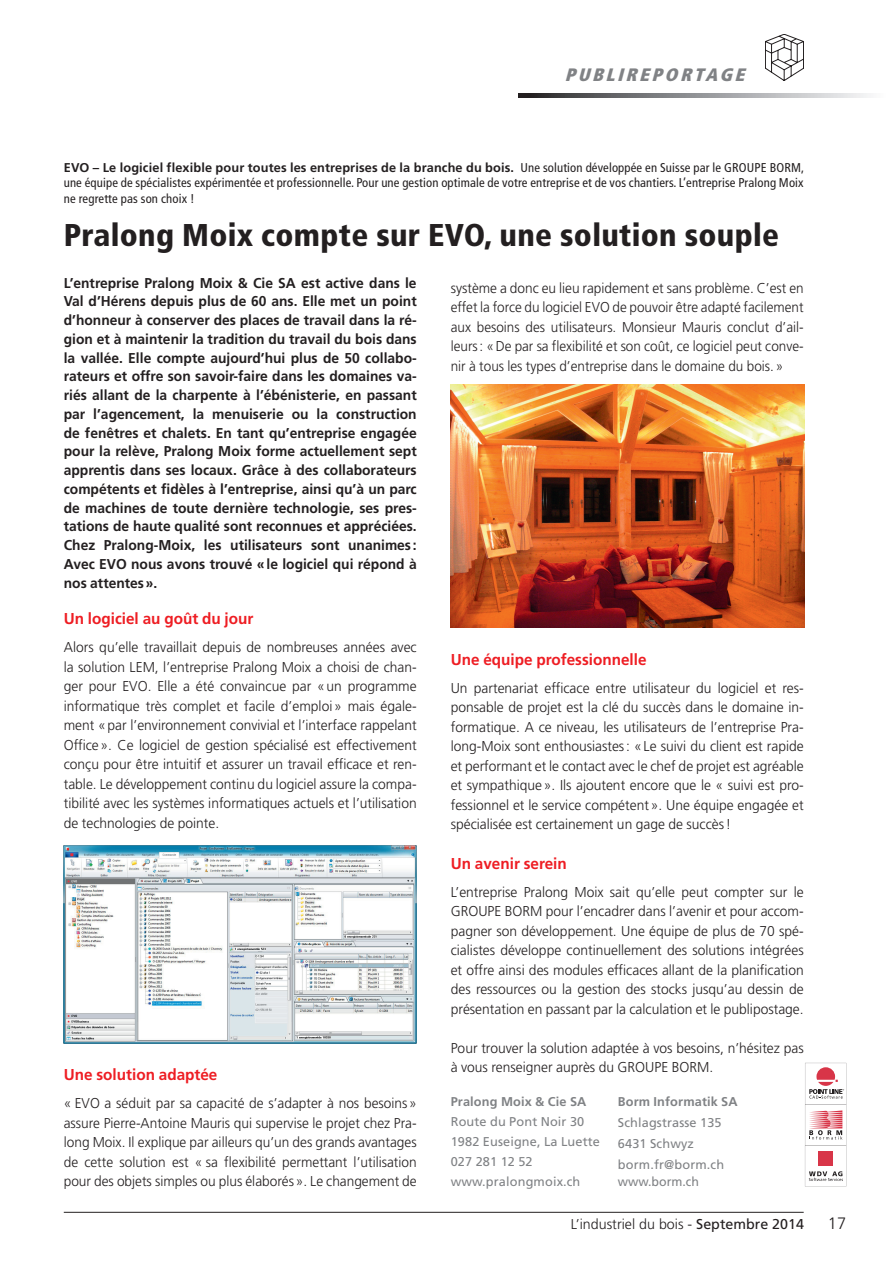
<style>
.page{position:relative;width:893px;height:1263px;background:#fff}
.page>*{position:absolute;margin:0;border:0;box-sizing:border-box;transform-origin:0 0}
.t1{font:900 condensed 31.5px "Frutiger";letter-spacing:.01em;color:#231f20}
.t2{font:italic 900 condensed 18px "Frutiger";color:#808285}
.t3{font:300 16.5px "Frutiger";color:#231f20}
.t4{font:700 15.75px "Frutiger";color:#ee1d23}
.t5{font:300 14.25px/19.5px "Frutiger";color:#231f20;text-align:justify}
.t6{font:700 14.25px/18.8px "Frutiger";color:#231f20;text-align:justify}
.t7{font:300 14.25px/19.5px "Frutiger";color:#231f20;text-align:justify;scale:.96 1}
.t8{font:condensed 12.75px/15.8px "Frutiger";letter-spacing:.01em;color:#231f20;text-align:justify}
.t9{font:12.75px/20px "Frutiger";letter-spacing:.01em;color:#808285}
.t10{font:700 12.75px "Frutiger";letter-spacing:.01em;color:#808285}
.s1{font-weight:700;font-stretch:normal}
.s2{font-weight:400}
</style>
<div class="page">
<hr style="left:64px;top:1212px;width:740px;height:1px;background:#231f20">
<svg style="left:765px;top:34px;width:39px;height:47px"></svg>
<svg style="left:519px;top:94px;width:349px;height:4px"></svg>
<img style="left:64px;top:845px;width:353px;height:199px">
<img style="left:451px;top:384px;width:354px;height:243px">
<svg style="left:805px;top:1063px;width:41px;height:123px"></svg>
<p class="t2" style="left:565px;top:64px;width:187px">PUBLIREPORTAGE</p>
<p class="t8" style="left:64px;top:159px;width:742px"><span class="s1">EVO – Le logiciel flexible pour toutes les entreprises de la branche du bois.</span> Une solution développée en Suisse par le GROUPE BORM, une équipe de spécialistes expérimentée et professionnelle. Pour une gestion optimale de votre entreprise et de vos chantiers. L’entreprise Pralong Moix ne regrette pas son choix !</p>
<h1 class="t1" style="left:64px;top:216px;width:717px">Pralong Moix compte sur EVO, une solution souple</h1>
<p class="t6" style="left:64px;top:273px;width:354px">L’entreprise Pralong Moix &amp; Cie SA est active dans le Val d’Hérens depuis plus de 60 ans. Elle met un point d’honneur à conserver des places de travail dans la ré&shy;gion et à maintenir la tradition du travail du bois dans la vallée. Elle compte aujourd’hui plus de 50 collabo&shy;rateurs et offre son savoir-faire dans les domaines va&shy;riés allant de la charpente à l’ébénisterie, en passant par l’agencement, la menuiserie ou la construction de fenêtres et chalets. En tant qu’entreprise engagée pour la relève, Pralong Moix forme actuellement sept apprentis dans ses locaux. Grâce à des collaborateurs compétents et fidèles à l’entreprise, ainsi qu’à un parc de machines de toute dernière technologie, ses pres&shy;tations de haute qualité sont reconnues et appréciées.<br>Chez Pralong-Moix, les utilisateurs sont unanimes :<br>Avec EVO nous avons trouvé « le logiciel qui répond à nos attentes».</p>
<p class="t4" style="left:64px;top:609px;width:191px">Un logiciel au goût du jour</p>
<p class="t5" style="left:64px;top:638px;width:354px">Alors qu’elle travaillait depuis de nombreuses années avec la solution LEM, l’entreprise Pralong Moix a choisi de chan&shy;ger pour EVO. Elle a été convaincue par «un programme informatique très complet et facile d’emploi» mais égale&shy;ment «par l’environnement convivial et l’interface rappelant Office». Ce logiciel de gestion spécialisé est effectivement conçu pour être intuitif et assurer un travail efficace et ren&shy;table. Le développement continu du logiciel assure la compa&shy;tibilité avec les systèmes informatiques actuels et l’utilisation de technologies de pointe.</p>
<p class="t4" style="left:64px;top:1066px;width:155px">Une solution adaptée</p>
<p class="t7" style="left:64px;top:1094px;width:369px">« EVO a séduit par sa capacité de s’adapter à nos besoins» assure Pierre-Antoine Mauris qui supervise le projet chez Pra&shy;long Moix. Il explique par ailleurs qu’un des grands avantages de cette solution est « sa flexibilité permettant l’utilisation pour des objets simples ou plus élaborés». Le changement de</p>
<p class="t7" style="left:451px;top:278px;width:369px">système a donc eu lieu rapidement et sans problème. C’est en effet la force du logiciel EVO de pouvoir être adapté facilement aux besoins des utilisateurs. Monsieur Mauris conclut d’ail&shy;leurs: «De par sa flexibilité et son coût, ce logiciel peut conve&shy;nir à tous les types d’entreprise dans le domaine du bois.»</p>
<p class="t4" style="left:451px;top:650px;width:197px">Une équipe professionnelle</p>
<p class="t5" style="left:451px;top:678px;width:354px">Un partenariat efficace entre utilisateur du logiciel et res&shy;ponsable de projet est la clé du succès dans le domaine in&shy;formatique. A ce niveau, les utilisateurs de l’entreprise Pra&shy;long-Moix sont enthousiastes: «Le suivi du client est rapide et performant et le contact avec le chef de projet est agréable et sympathique». Ils ajoutent encore que le « suivi est pro&shy;fessionnel et le service compétent». Une équipe engagée et spécialisée est certainement un gage de succès!</p>
<p class="t4" style="left:451px;top:854px;width:118px">Un avenir serein</p>
<p class="t5" style="left:451px;top:882px;width:354px">L’entreprise Pralong Moix sait qu’elle peut compter sur le GROUPE BORM pour l’encadrer dans l’avenir et pour accom&shy;pagner son développement. Une équipe de plus de 70 spé&shy;cialistes développe continuellement des solutions intégrées et offre ainsi des modules efficaces allant de la planification des ressources ou la gestion des stocks jusqu’au dessin de présentation en passant par la calculation et le publipostage.</p>
<p class="t5" style="left:451px;top:1038px;width:354px">Pour trouver la solution adaptée à vos besoins, n’hésitez pas à vous renseigner auprès du GROUPE BORM.</p>
<p class="t10" style="left:451px;top:1094px;width:137px">Pralong Moix &amp; Cie SA</p>
<p class="t9" style="left:451px;top:1112px;width:151px">Route du Pont Noir 30<br>1982 Euseigne, La Luette<br>027 281 12 52 www.pralongmoix.ch</p>
<p class="t10" style="left:618px;top:1094px;width:121px">Borm Informatik SA</p>
<p class="t9" style="left:618px;top:1112px;width:108px;line-height:20.7px">Schlagstrasse 135<br>6431 Schwyz borm.fr@borm.ch</p>
<p class="t9" style="left:618px;top:1172px;width:83px">www.borm.ch</p>
<p class="t5" style="left:571px;top:1214px;width:235px">L’industriel du bois - <span class="s2">Septembre 2014</span></p>
<p class="t3" style="left:828px;top:1214px;width:20px">17</p>
</div>
